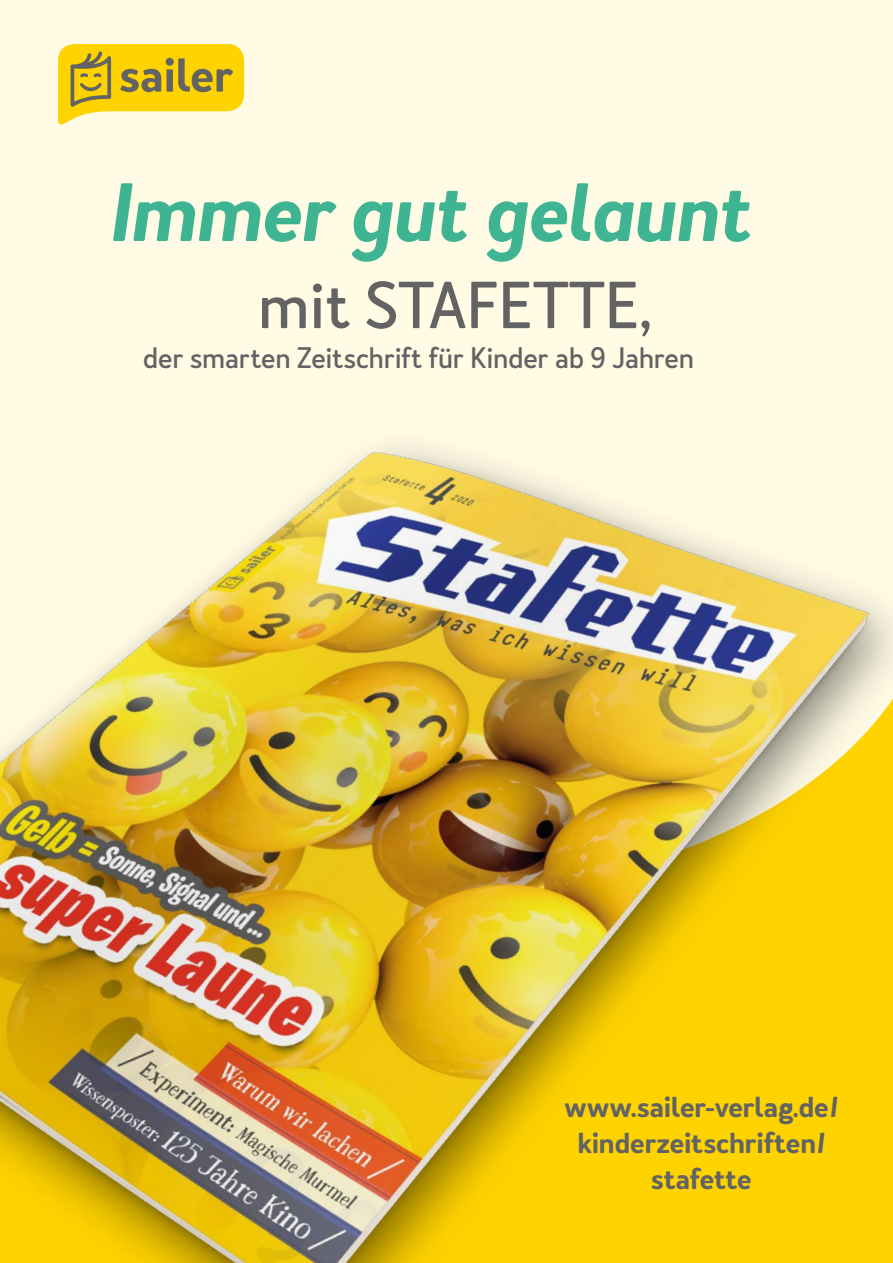
<style>
.page{position:relative;width:893px;height:1263px;background:#fffbe5}
.page>*{position:absolute;margin:0;border:0;box-sizing:border-box;transform-origin:0 0}
.t1{font:italic 600 76.95px "Merlo Neue";letter-spacing:-.015em;color:#3eb492}
.t2{font:500 61.95px "Merlo Neue";color:#636363}
.t3{font:500 27.75px "Merlo Neue";letter-spacing:-.01em;color:#636363}
.t4{font:600 27px/36px "Merlo Neue";letter-spacing:-.005em;color:#636363;text-align:center}
</style>
<div class="page">
<svg style="left:58px;top:44px;width:186px;height:80px"></svg>
<img style="left:0;top:447px;width:893px;height:816px">
<h1 class="t1" style="left:111px;top:162px;width:644px">Immer gut gelaunt</h1>
<h2 class="t2" style="left:258px;top:266px;width:395px">mit STAFETTE,</h2>
<p class="t3" style="left:143px;top:340px;width:552px">der smarten Zeitschrift für Kinder ab 9 Jahren</p>
<p class="t4" style="left:565px;top:1090px;width:275px">www.sailer-verlag.de/ kinderzeitschriften/ stafette</p>
</div>
